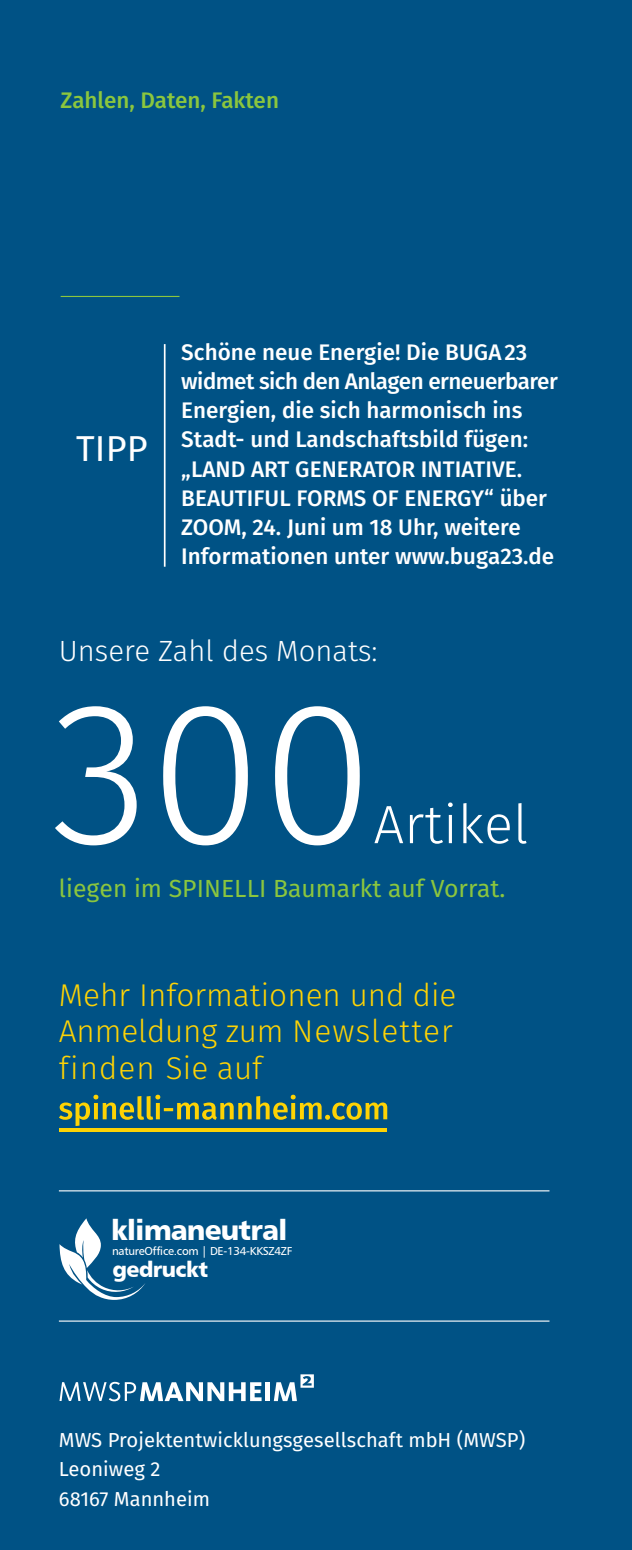
<style>
.page{position:relative;width:632px;height:1550px;background:#fff}
.page>*{position:absolute;margin:0;border:0;box-sizing:border-box;transform-origin:0 0}
.t1{font:300 202.5px "Fira Sans";color:#fff}
.t2{font:300 54px "Fira Sans";color:#fff}
.t3{font:36px "Fira Sans";color:#fff}
.t4{font:300 31.5px/36px "Fira Sans";color:#fed304;text-align:justify}
.t5{font:300 29.25px "Fira Sans";color:#fff}
.t6{font:28.12px "Humanist 777 BT Black B";letter-spacing:-.03em;color:#fff}
.t7{font:24.75px "Fira Sans";color:#8bc63e}
.t8{font:500 22.5px/29.2px "Fira Sans";color:#fff}
.t9{font:500 22.5px "Fira Sans";color:#8bc63e}
.t10{font:21.82px "Humanist 777 BT Black B";letter-spacing:-.03em;color:#fff}
.t11{font:20.25px/29.2px "Fira Sans";color:#fff}
.t12{font:11.47px "Humanist 777 BT Roman B";letter-spacing:-.025em;color:#fff}
</style>
<div class="page">
<div style="left:0;top:0;width:631px;height:1550px;background:#005285"></div>
<svg style="left:59px;top:1095px;width:328px;height:31px"></svg>
<hr style="left:59px;top:1129px;width:328px;height:3px;background:#fed304">
<hr style="left:59px;top:1320px;width:490px;height:2px;background:#fff">
<hr style="left:59px;top:1190px;width:490px;height:1px;background:#fff">
<svg style="left:59px;top:1382px;width:202px;height:19px"></svg>
<div style="left:265px;top:1382px;width:5px;height:19px;background:#fff"></div>
<svg style="left:274px;top:1374px;width:40px;height:27px"></svg>
<svg style="left:59px;top:1218px;width:86px;height:82px"></svg>
<hr style="left:61px;top:296px;width:118px;height:1px;background:#8bc63e">
<hr style="left:164px;top:344px;width:1px;height:223px;background:#fff">
<p class="t9" style="left:61px;top:82px;width:220px">Zahlen, Daten, Fakten</p>
<h3 class="t3" style="left:76px;top:421px;width:73px">TIPP</h3>
<p class="t8" style="left:181px;top:336px;width:378px">Schöne neue Energie! Die BUGA23 widmet sich den Anlagen erneuerbarer Energien, die sich harmonisch ins Stadt- und Landschaftsbild fügen: „LAND ART GENERATOR INTIATIVE.<br>BEAUTIFUL FORMS OF ENERGY“ über ZOOM, 24. Juni um 18 Uhr, weitere Informationen unter www.buga23.de</p>
<h3 class="t5" style="left:59px;top:630px;width:320px">Unsere Zahl des Monats:</h3>
<h1 class="t1" style="left:51px;top:628px;width:323px">300</h1>
<h2 class="t2" style="left:373px;top:786px;width:156px">Artikel</h2>
<p class="t7" style="left:59px;top:869px;width:448px">liegen im SPINELLI Baumarkt auf Vorrat.</p>
<h3 class="t4" style="left:59px;top:977px;width:398px">Mehr Informationen und die Anmeldung zum Newsletter finden Sie auf</h3>
<p class="t6" style="left:111px;top:1212px;width:177px">klimaneutral</p>
<p class="t12" style="left:112px;top:1244px;width:181px">natureOffice.com | DE-134-KKSZ4ZF</p>
<p class="t10" style="left:112px;top:1255px;width:97px">gedruckt</p>
<p class="t11" style="left:59px;top:1425px;width:468px">MWS Projektentwicklungsgesellschaft mbH (MWSP)<br>Leoniweg 2<br>68167 Mannheim</p>
</div>
